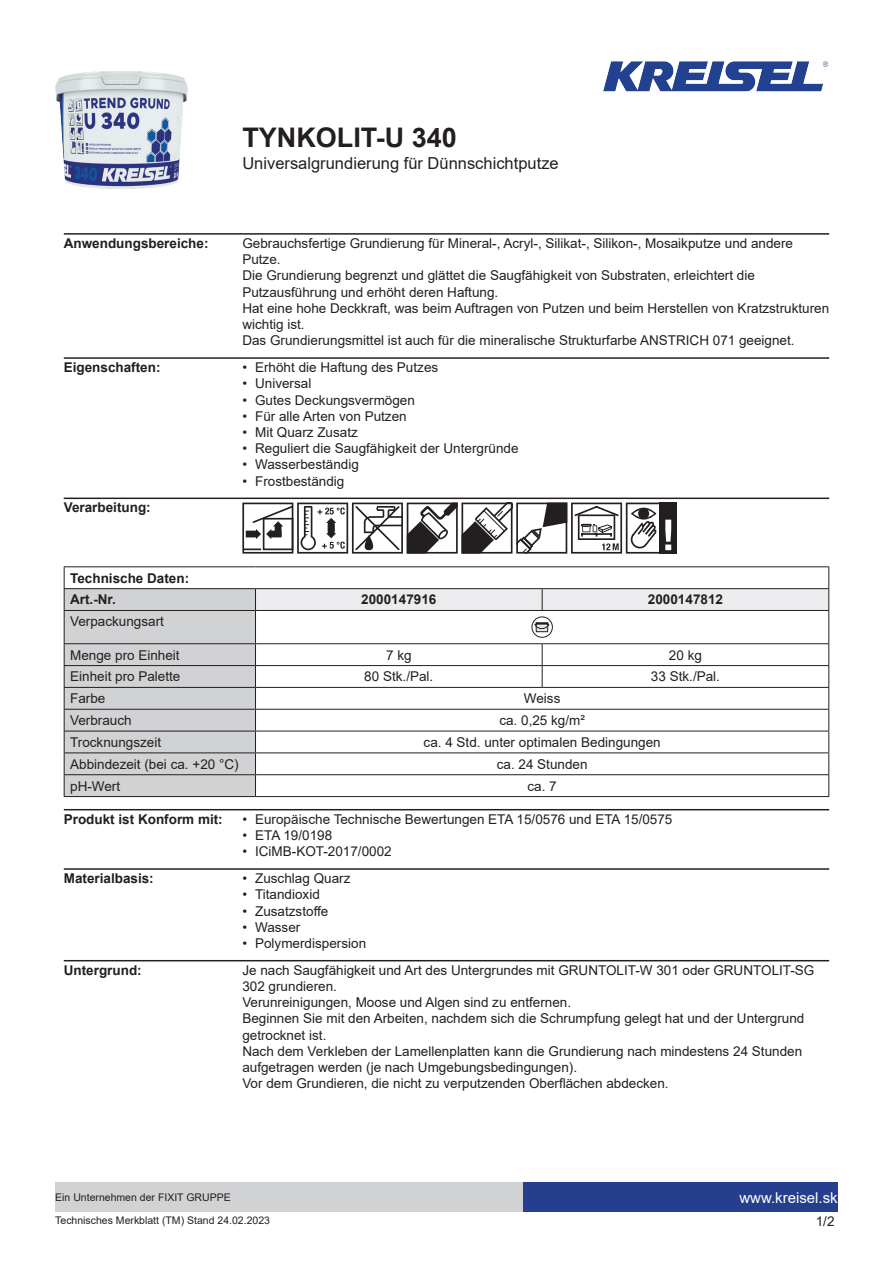
<style>
.page{position:relative;width:893px;height:1263px;background:#fff}
.page>*{position:absolute;margin:0;border:0;box-sizing:border-box;transform-origin:0 0}
.t1{font:700 27px "Arial";color:#231f20}
.t2{font:16.5px "Arial";color:#231f20}
.t3{font:15px "Arial";color:#fff}
.t4{font:13.5px/16.2px "Arial";color:#231f20}
.t5{font:700 13.5px/21.9px "Arial";color:#231f20}
.t6{font:10.5px "Arial";color:#231f20}
</style>
<div class="page">
<img style="left:55px;top:71px;width:133px;height:118px">
<img style="left:603px;top:61px;width:226px;height:31px">
<div style="left:523px;top:1182px;width:315px;height:30px;background:#253f8e"></div>
<div style="left:55px;top:1182px;width:468px;height:30px;background:#d1d2d4"></div>
<hr style="left:64px;top:233px;width:765px;height:2px;background:#231f20">
<hr style="left:64px;top:357px;width:765px;height:2px;background:#231f20">
<hr style="left:64px;top:498px;width:765px;height:1px;background:#231f20">
<svg style="left:242px;top:503px;width:435px;height:51px"></svg>
<hr style="left:64px;top:566px;width:191px;height:1px;background:#231f20">
<hr style="left:255px;top:566px;width:287px;height:1px;background:#231f20">
<hr style="left:542px;top:566px;width:287px;height:1px;background:#231f20">
<hr style="left:64px;top:796px;width:191px;height:1px;background:#231f20">
<hr style="left:255px;top:796px;width:287px;height:1px;background:#231f20">
<hr style="left:542px;top:796px;width:287px;height:1px;background:#231f20">
<svg style="left:64px;top:567px;width:765px;height:229px"></svg>
<hr style="left:64px;top:809px;width:765px;height:1px;background:#231f20">
<hr style="left:64px;top:868px;width:765px;height:2px;background:#231f20">
<hr style="left:64px;top:960px;width:765px;height:1px;background:#231f20">
<h1 class="t1" style="left:242px;top:119px;width:216px">TYNKOLIT-U 340</h1>
<p class="t2" style="left:242px;top:152px;width:318px">Universalgrundierung für Dünnschichtputze</p>
<p class="t5" style="left:64px;top:232px;width:146px">Anwendungsbereiche:</p>
<p class="t4" style="left:242px;top:235px;width:588px">Gebrauchsfertige Grundierung für Mineral-, Acryl-, Silikat-, Silikon-, Mosaikputze und andere Putze.<br>Die Grundierung begrenzt und glättet die Saugfähigkeit von Substraten, erleichtert die Putzausführung und erhöht deren Haftung.<br>Hat eine hohe Deckkraft, was beim Auftragen von Putzen und beim Herstellen von Kratzstrukturen wichtig ist.<br>Das Grundierungsmittel ist auch für die mineralische Strukturfarbe ANSTRICH 071 geeignet.</p>
<p class="t5" style="left:64px;top:357px;width:98px">Eigenschaften:</p>
<p class="t4" style="left:242px;top:359px;width:197px">• Erhöht die Haftung des Putzes</p>
<p class="t4" style="left:242px;top:375px;width:71px">• Universal</p>
<p class="t4" style="left:242px;top:392px;width:174px">• Gutes Deckungsvermögen</p>
<p class="t4" style="left:242px;top:408px;width:166px">• Für alle Arten von Putzen</p>
<p class="t4" style="left:242px;top:424px;width:117px">• Mit Quarz Zusatz</p>
<p class="t4" style="left:242px;top:440px;width:278px">• Reguliert die Saugfähigkeit der Untergründe</p>
<p class="t4" style="left:242px;top:456px;width:118px">• Wasserbeständig</p>
<p class="t4" style="left:242px;top:473px;width:104px">• Frostbeständig</p>
<p class="t5" style="left:64px;top:497px;width:89px">Verarbeitung:</p>
<p class="t5" style="left:70px;top:567px;width:121px">Technische Daten:<br>Art.-Nr.</p>
<p class="t5" style="left:361px;top:589px;width:77px">2000147916</p>
<p class="t5" style="left:648px;top:589px;width:77px">2000147812</p>
<p class="t4" style="left:70px;top:613px;width:95px">Verpackungsart</p>
<p class="t4" style="left:70px;top:647px;width:111px">Menge pro Einheit</p>
<p class="t4" style="left:386px;top:647px;width:27px">7 kg</p>
<p class="t4" style="left:669px;top:647px;width:35px">20 kg</p>
<p class="t4" style="left:70px;top:668px;width:112px">Einheit pro Palette</p>
<p class="t4" style="left:364px;top:668px;width:71px">80 Stk./Pal.</p>
<p class="t4" style="left:651px;top:668px;width:71px">33 Stk./Pal.</p>
<p class="t4" style="left:70px;top:690px;width:37px">Farbe</p>
<p class="t4" style="left:524px;top:690px;width:38px">Weiss</p>
<p class="t4" style="left:70px;top:712px;width:63px">Verbrauch</p>
<p class="t4" style="left:499px;top:712px;width:87px">ca. 0,25 kg/m²</p>
<p class="t4" style="left:70px;top:734px;width:93px">Trocknungszeit</p>
<p class="t4" style="left:424px;top:734px;width:239px">ca. 4 Std. unter optimalen Bedingungen</p>
<p class="t4" style="left:70px;top:756px;width:170px">Abbindezeit (bei ca. +20 °C)</p>
<p class="t4" style="left:497px;top:756px;width:92px">ca. 24 Stunden</p>
<p class="t4" style="left:70px;top:778px;width:52px">pH-Wert</p>
<p class="t4" style="left:527px;top:778px;width:31px">ca. 7</p>
<p class="t5" style="left:64px;top:808px;width:161px">Produkt ist Konform mit:</p>
<p class="t4" style="left:242px;top:811px;width:432px">• Europäische Technische Bewertungen ETA 15/0576 und ETA 15/0575</p>
<p class="t4" style="left:242px;top:827px;width:91px">• ETA 19/0198</p>
<p class="t4" style="left:242px;top:843px;width:151px">• ICiMB-KOT-2017/0002</p>
<p class="t5" style="left:64px;top:867px;width:92px">Materialbasis:</p>
<p class="t4" style="left:242px;top:870px;width:110px">• Zuschlag Quarz</p>
<p class="t4" style="left:242px;top:886px;width:79px">• Titandioxid</p>
<p class="t4" style="left:242px;top:902px;width:87px">• Zusatzstoffe</p>
<p class="t4" style="left:242px;top:919px;width:60px">• Wasser</p>
<p class="t4" style="left:242px;top:935px;width:125px">• Polymerdispersion</p>
<p class="t5" style="left:64px;top:959px;width:79px">Untergrund:</p>
<p class="t4" style="left:242px;top:962px;width:573px">Je nach Saugfähigkeit und Art des Untergrundes mit GRUNTOLIT-W 301 oder GRUNTOLIT-SG 302 grundieren.<br>Verunreinigungen, Moose und Algen sind zu entfernen.<br>Beginnen Sie mit den Arbeiten, nachdem sich die Schrumpfung gelegt hat und der Untergrund getrocknet ist.<br>Nach dem Verkleben der Lamellenplatten kann die Grundierung nach mindestens 24 Stunden aufgetragen werden (je nach Umgebungsbedingungen).<br>Vor dem Grundieren, die nicht zu verputzenden Oberflächen abdecken.</p>
<p class="t6" style="left:55px;top:1190px;width:177px">Ein Unternehmen der FIXIT GRUPPE</p>
<p class="t3" style="left:739px;top:1187px;width:100px">www.kreisel.sk</p>
<p class="t6" style="left:55px;top:1213px;width:216px">Technisches Merkblatt (TM) Stand 24.02.2023</p>
<p class="t4" style="left:816px;top:1213px;width:20px">1/2</p>
</div>
